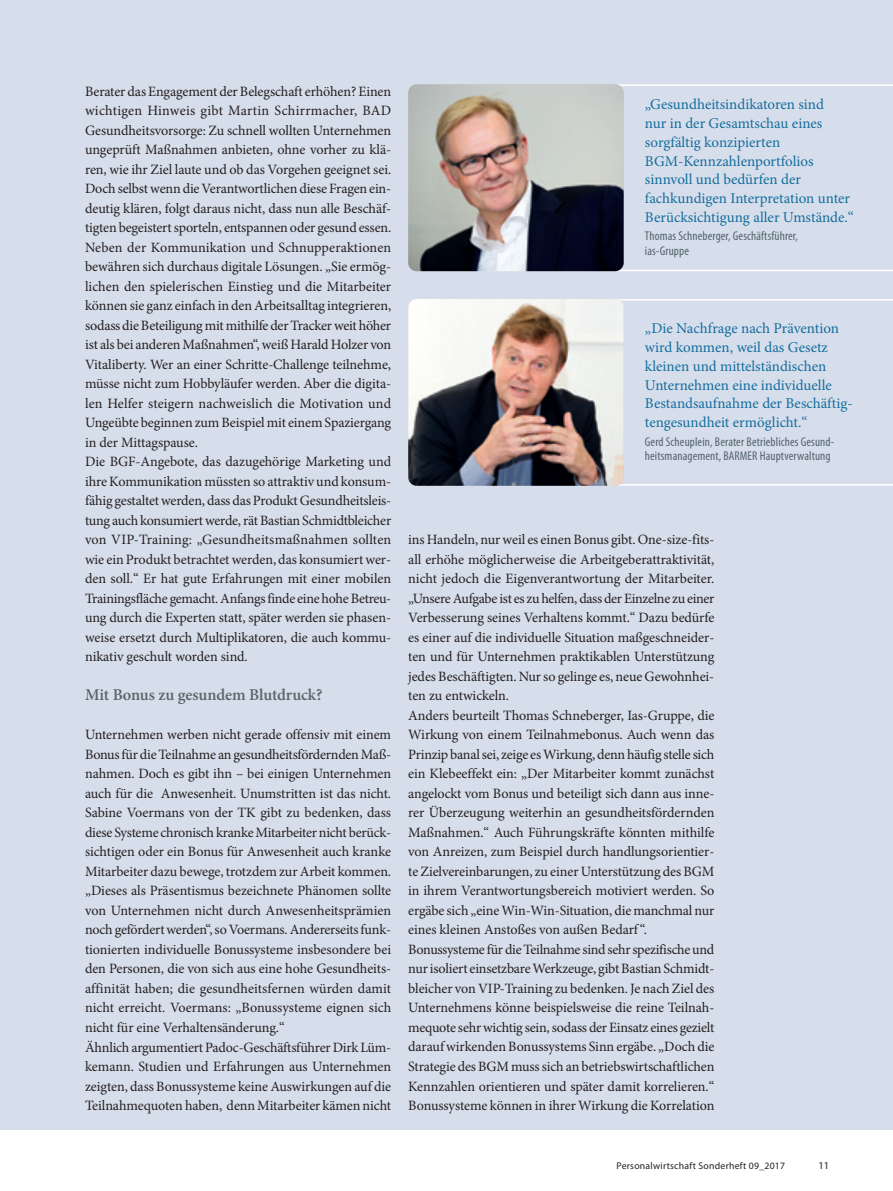
<style>
.page{position:relative;width:893px;height:1191px;background:#fff}
.page>*{position:absolute;margin:0;border:0;box-sizing:border-box;transform-origin:0 0}
.t1{font:600 16.5px "Minion Pro";letter-spacing:-.005em;color:#5b666a}
.t2{font:15px/18.8px "Minion Pro";color:#146d9e}
.t3{font:14.25px/19.5px "Minion Pro";letter-spacing:-.005em;color:#231f20}
.t4{font:condensed 12.75px/14.2px "Myriad Pro";letter-spacing:.01em;color:#53656e}
.t5{font:10.5px "Myriad Pro";color:#231f20}
.t6{font:9.75px "Myriad Pro";letter-spacing:.025em;color:#231f20}
</style>
<div class="page">
<div style="left:0;top:0;width:893px;height:1129px;background:#d7deeb"></div>
<hr style="left:420px;top:270px;width:473px;height:1px;background:#fff">
<hr style="left:420px;top:84px;width:473px;height:2px;background:#fff">
<img style="left:408px;top:84px;width:216px;height:187px;border-radius:9px">
<hr style="left:420px;top:484px;width:473px;height:1px;background:#fff">
<hr style="left:420px;top:299px;width:473px;height:1px;background:#fff">
<img style="left:408px;top:299px;width:216px;height:187px;border-radius:9px">
<p class="t3" style="left:85px;top:83px;width:308px">Berater das Engagement der Belegschaft erhöhen? Einen wichtigen Hinweis gibt Martin Schirrmacher, BAD Gesundheitsvorsorge: Zu schnell wollten Unternehmen ungeprüft Maßnahmen anbieten, ohne vorher zu klä&shy;ren, wie ihr Ziel laute und ob das Vorgehen geeignet sei.<br>Doch selbst wenn die Verantwortlichen diese Fragen ein&shy;deutig klären, folgt daraus nicht, dass nun alle Beschäf&shy;tigten begeistert sporteln, entspannen oder gesund essen.<br>Neben der Kommunikation und Schnupperaktionen bewähren sich durchaus digitale Lösungen. „Sie ermög&shy;lichen den spielerischen Einstieg und die Mitarbeiter können sie ganz einfach in den Arbeitsalltag integrieren, sodass die Beteiligung mit mithilfe der Tracker weit höher ist als bei anderen Maßnahmen“, weiß Harald Holzer von Vitaliberty. Wer an einer Schritte-Challenge teilnehme, müsse nicht zum Hobbyläufer werden. Aber die digita&shy;len Helfer steigern nachweislich die Motivation und Ungeübte beginnen zum Beispiel mit einem Spaziergang in der Mittagspause.<br>Die BGF-Angebote, das dazugehörige Marketing und ihre Kommunikation müssten so attraktiv und konsum&shy;fähig gestaltet werden, dass das Produkt Gesundheitsleis&shy;tung auch konsumiert werde, rät Bastian Schmidtbleicher von VIP-Training: „Gesundheitsmaßnahmen sollten wie ein Produkt betrachtet werden, das konsumiert wer&shy;den soll.“ Er hat gute Erfahrungen mit einer mobilen Trainingsfläche gemacht. Anfangs finde eine hohe Betreu&shy;ung durch die Experten statt, später werden sie phasen&shy;weise ersetzt durch Multiplikatoren, die auch kommu&shy;nikativ geschult worden sind.</p>
<p class="t1" style="left:85px;top:688px;width:239px">Mit Bonus zu gesundem Blutdruck?</p>
<p class="t3" style="left:85px;top:726px;width:308px">Unternehmen werben nicht gerade offensiv mit einem Bonus für die Teilnahme an gesundheitsfördernden Maß&shy;nahmen. Doch es gibt ihn – bei einigen Unternehmen auch für die Anwesenheit. Unumstritten ist das nicht.<br>Sabine Voermans von der TK gibt zu bedenken, dass diese Systeme chronisch kranke Mitarbeiter nicht berück&shy;sichtigen oder ein Bonus für Anwesenheit auch kranke Mitarbeiter dazu bewege, trotzdem zur Arbeit kommen. „Dieses als Präsentismus bezeichnete Phänomen sollte von Unternehmen nicht durch Anwesenheitsprämien noch gefördert werden“, so Voermans. Andererseits funk&shy;tionierten individuelle Bonussysteme insbesondere bei den Personen, die von sich aus eine hohe Gesundheits&shy;affinität haben; die gesundheitsfernen würden damit nicht erreicht. Voermans: „Bonussysteme eignen sich nicht für eine Verhaltensänderung.“<br>Ähnlich argumentiert Padoc-Geschäftsführer Dirk Lüm&shy;kemann. Studien und Erfahrungen aus Unternehmen zeigten, dass Bonussysteme keine Auswirkungen auf die Teilnahmequoten haben, denn Mitarbeiter kämen nicht</p>
<p class="t2" style="left:645px;top:97px;width:210px">„Gesundheitsindikatoren sind<br>nur in der Gesamtschau eines sorgfältig konzipierten<br>BGM-Kennzahlenportfolios sinnvoll und bedürfen der fachkundigen Interpretation unter<br>Berücksichtigung aller Umstände.“</p>
<p class="t4" style="left:645px;top:230px;width:154px">Thomas Schneberger, Geschäftsführer, ias-Gruppe</p>
<p class="t2" style="left:645px;top:320px;width:209px">„Die Nachfrage nach Prävention wird kommen, weil das Gesetz kleinen und mittelständischen<br>Unternehmen eine individuelle<br>Bestandsaufnahme der Beschäftig&shy;tengesundheit ermöglicht.“</p>
<p class="t4" style="left:645px;top:435px;width:191px">Gerd Scheuplein, Berater Betriebliches Gesund&shy;heitsmanagement, BARMER Hauptverwaltung</p>
<p class="t3" style="left:408px;top:531px;width:308px">ins Handeln, nur weil es einen Bonus gibt. One-size-fits&shy;all erhöhe möglicherweise die Arbeitgeberattraktivität, nicht jedoch die Eigenverantwortung der Mitarbeiter. „Unsere Aufgabe ist es zu helfen, dass der Einzelne zu einer Verbesserung seines Verhaltens kommt.“ Dazu bedürfe es einer auf die individuelle Situation maßgeschneider&shy;ten und für Unternehmen praktikablen Unterstützung jedes Beschäftigten. Nur so gelinge es, neue Gewohnhei&shy;ten zu entwickeln.<br>Anders beurteilt Thomas Schneberger, Ias-Gruppe, die Wirkung von einem Teilnahmebonus. Auch wenn das Prinzip banal sei, zeige es Wirkung, denn häufig stelle sich ein Klebeeffekt ein: „Der Mitarbeiter kommt zunächst angelockt vom Bonus und beteiligt sich dann aus inne&shy;rer Überzeugung weiterhin an gesundheitsfördernden Maßnahmen.“ Auch Führungskräfte könnten mithilfe von Anreizen, zum Beispiel durch handlungsorientier&shy;te Zielvereinbarungen, zu einer Unterstützung des BGM in ihrem Verantwortungsbereich motiviert werden. So ergäbe sich „eine Win-Win-Situation, die manchmal nur eines kleinen Anstoßes von außen Bedarf “.<br>Bonussysteme für die Teilnahme sind sehr spezifische und nur isoliert einsetzbare Werkzeuge, gibt Bastian Schmidt&shy;bleicher von VIP-Training zu bedenken. Je nach Ziel des Unternehmens könne beispielsweise die reine Teilnah&shy;mequote sehr wichtig sein, sodass der Einsatz eines gezielt darauf wirkenden Bonussystems Sinn ergäbe. „Doch die Strategie des BGM muss sich an betriebswirtschaftlichen Kennzahlen orientieren und später damit korrelieren.“ Bonussysteme können in ihrer Wirkung die Korrelation</p>
<p class="t6" style="left:616px;top:1161px;width:170px">Personalwirtschaft Sonderheft 09_2017</p>
<p class="t5" style="left:818px;top:1161px;width:12px">11</p>
</div>
